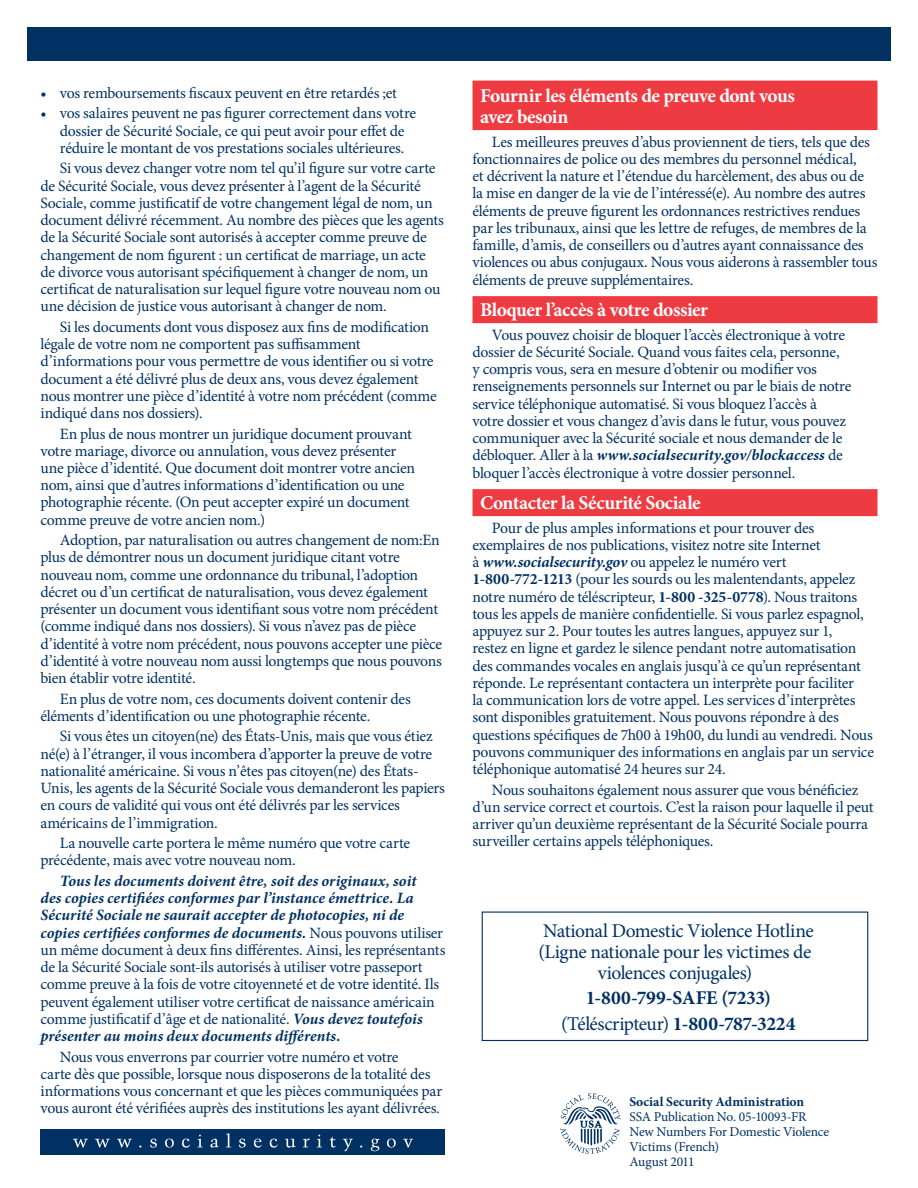
<style>
.page{position:relative;width:918px;height:1188px;background:#fff}
.page>*{position:absolute;margin:0;border:0;box-sizing:border-box;transform-origin:0 0}
.Paragraph{font:19.5px/21px "Minion Pro";letter-spacing:-.025em;color:#003163;text-align:center}
.H1-1{font:700 19.5px "Minion Pro";letter-spacing:-.025em;color:#fff}
.H1-2{font:700 19.5px/21px "Minion Pro";letter-spacing:-.03em;color:#fff}
.Paragraph-2{font:700 19.5px "Minion Pro";letter-spacing:-.01em;color:#003163}
.Paragraph-3{font:15.75px/17.2px "Minion Pro";letter-spacing:-.02em;color:#003163}
.Pub_Info{font:13.5px/15px "Minion Pro";letter-spacing:-.015em;color:#003163}
.Pub_Info-2{font:700 13.5px "Minion Pro";letter-spacing:.005em;color:#003163}
.s1{font-weight:700;font-style:italic}
.s2{font-weight:700}
</style>
<div class="page">
<div style="left:27px;top:27px;width:864px;height:34px;background:#003163"></div>
<div style="left:40px;top:1130px;width:406px;height:25px;background:#003163"></div>
<svg style="left:73px;top:1133px;width:340px;height:18px"></svg>
<svg style="left:560px;top:1093px;width:61px;height:61px"></svg>
<div style="left:472px;top:81px;width:406px;height:49px;background:#ee3a41"></div>
<div style="left:472px;top:296px;width:406px;height:27px;background:#ee3a41"></div>
<div style="left:472px;top:489px;width:406px;height:27px;background:#ee3a41"></div>
<div style="left:482px;top:912px;width:386px;height:129px;border:1px solid #003163"></div>
<p class="Paragraph-3" style="left:40px;top:84px;width:358px">• vos remboursements fiscaux peuvent en être retardés ;et</p>
<p class="Paragraph-3" style="left:40px;top:105px;width:377px;text-align:center">• vos salaires peuvent ne pas figurer correctement dans votre dossier de Sécurité Sociale, ce qui peut avoir pour effet de réduire le montant de vos prestations sociales ultérieures.</p>
<p class="Paragraph-3" style="left:40px;top:160px;width:405px;text-indent:19px">Si vous devez changer votre nom tel qu’il figure sur votre carte de Sécurité Sociale, vous devez présenter à l’agent de la Sécurité Sociale, comme justificatif de votre changement légal de nom, un document délivré récemment. Au nombre des pièces que les agents de la Sécurité Sociale sont autorisés à accepter comme preuve de changement de nom figurent : un certificat de marriage, un acte de divorce vous autorisant spécifiquement à changer de nom, un certificat de naturalisation sur lequel figure votre nouveau nom ou une décision de justice vous autorisant à changer de nom.</p>
<p class="Paragraph-3" style="left:40px;top:318px;width:398px;text-indent:19px">Si les documents dont vous disposez aux fins de modification légale de votre nom ne comportent pas suffisamment d’informations pour vous permettre de vous identifier ou si votre document a été délivré plus de deux ans, vous devez également nous montrer une pièce d’identité à votre nom précédent (comme indiqué dans nos dossiers).</p>
<p class="Paragraph-3" style="left:40px;top:425px;width:376px;text-indent:19px">En plus de nous montrer un juridique document prouvant votre mariage, divorce ou annulation, vous devez présenter une pièce d’identité. Que document doit montrer votre ancien nom, ainsi que d’autres informations d’identification ou une photographie récente. (On peut accepter expiré un document comme preuve de votre ancien nom.)</p>
<p class="Paragraph-3" style="left:40px;top:532px;width:403px;text-indent:19px">Adoption, par naturalisation ou autres changement de nom:En plus de démontrer nous un document juridique citant votre nouveau nom, comme une ordonnance du tribunal, l’adoption décret ou d’un certificat de naturalisation, vous devez également présenter un document vous identifiant sous votre nom précédent (comme indiqué dans nos dossiers). Si vous n’avez pas de pièce d’identité à votre nom précédent, nous pouvons accepter une pièce d’identité à votre nouveau nom aussi longtemps que nous pouvons bien établir votre identité.</p>
<p class="Paragraph-3" style="left:40px;top:690px;width:372px;text-indent:19px">En plus de votre nom, ces documents doivent contenir des éléments d’identification ou une photographie récente.</p>
<p class="Paragraph-3" style="left:40px;top:728px;width:406px;text-indent:19px">Si vous êtes un citoyen(ne) des États-Unis, mais que vous étiez né(e) à l’étranger, il vous incombera d’apporter la preuve de votre nationalité américaine. Si vous n’êtes pas citoyen(ne) des États-Unis, les agents de la Sécurité Sociale vous demanderont les papiers en cours de validité qui vous ont été délivrés par les services américains de l’immigration.</p>
<p class="Paragraph-3" style="left:40px;top:835px;width:371px;text-indent:19px">La nouvelle carte portera le même numéro que votre carte précédente, mais avec votre nouveau nom.</p>
<p class="Paragraph-3" style="left:40px;top:872px;width:406px;text-indent:19px"><span class="s1">Tous les documents doivent être, soit des originaux, soit<br>des copies certifiées conformes par l’instance émettrice. La Sécurité Sociale ne saurait accepter de photocopies, ni de copies certifiées conformes de documents.</span> Nous pouvons utiliser un même document à deux fins différentes. Ainsi, les représentants de la Sécurité Sociale sont-ils autorisés à utiliser votre passeport comme preuve à la fois de votre citoyenneté et de votre identité. Ils peuvent également utiliser votre certificat de naissance américain comme justificatif d’âge et de nationalité. <span class="s1">Vous devez toutefois présenter au moins deux documents différents.</span></p>
<p class="Paragraph-3" style="left:40px;top:1048px;width:403px;text-indent:19px">Nous vous enverrons par courrier votre numéro et votre<br>carte dès que possible, lorsque nous disposerons de la totalité des informations vous concernant et que les pièces communiquées par vous auront été vérifiées auprès des institutions les ayant délivrées.</p>
<h1 class="H1-2" style="left:480px;top:85px;width:316px">Fournir les éléments de preuve dont vous avez besoin</h1>
<p class="Paragraph-3" style="left:473px;top:133px;width:406px;text-indent:19px">Les meilleures preuves d’abus proviennent de tiers, tels que des fonctionnaires de police ou des membres du personnel médical,<br>et décrivent la nature et l’étendue du harcèlement, des abus ou de la mise en danger de la vie de l’intéressé(e). Au nombre des autres éléments de preuve figurent les ordonnances restrictives rendues par les tribunaux, ainsi que les lettre de refuges, de membres de la famille, d’amis, de conseillers ou d’autres ayant connaissance des violences ou abus conjugaux. Nous vous aiderons à rassembler tous éléments de preuve supplémentaires.</p>
<h1 class="H1-1" style="left:480px;top:296px;width:229px">Bloquer l’accès à votre dossier</h1>
<p class="Paragraph-3" style="left:473px;top:326px;width:380px;text-indent:19px">Vous pouvez choisir de bloquer l’accès électronique à votre dossier de Sécurité Sociale. Quand vous faites cela, personne,<br>y compris vous, sera en mesure d’obtenir ou modifier vos renseignements personnels sur Internet ou par le biais de notre service téléphonique automatisé. Si vous bloquez l’accès à votre dossier et vous changez d’avis dans le futur, vous pouvez communiquer avec la Sécurité sociale et nous demander de le débloquer. Aller à la <span class="s1">www.socialsecurity.gov/blockaccess</span> de bloquer l’accès électronique à votre dossier personnel.</p>
<h1 class="H1-1" style="left:480px;top:489px;width:222px">Contacter la Sécurité Sociale</h1>
<p class="Paragraph-3" style="left:473px;top:519px;width:403px;text-indent:19px">Pour de plus amples informations et pour trouver des exemplaires de nos publications, visitez notre site Internet<br>à <span class="s1">www.socialsecurity.gov</span> ou appelez le numéro vert <span class="s2">1-800-772-1213</span> (pour les sourds ou les malentendants, appelez notre numéro de téléscripteur, <span class="s2">1-800 -325-0778</span>). Nous traitons tous les appels de manière confidentielle. Si vous parlez espagnol, appuyez sur 2. Pour toutes les autres langues, appuyez sur 1,<br>restez en ligne et gardez le silence pendant notre automatisation des commandes vocales en anglais jusqu’à ce qu’un représentant réponde. Le représentant contactera un interprète pour faciliter<br>la communication lors de votre appel. Les services d’interprètes sont disponibles gratuitement. Nous pouvons répondre à des questions spécifiques de 7h00 à 19h00, du lundi au vendredi. Nous pouvons communiquer des informations en anglais par un service téléphonique automatisé 24 heures sur 24.</p>
<p class="Paragraph-3" style="left:473px;top:781px;width:403px;text-indent:19px">Nous souhaitons également nous assurer que vous bénéficiez d’un service correct et courtois. C’est la raison pour laquelle il peut arriver qu’un deuxième représentant de la Sécurité Sociale pourra surveiller certains appels téléphoniques.</p>
<p class="Paragraph" style="left:539px;top:920px;width:277px">National Domestic Violence Hotline (Ligne nationale pour les victimes de violences conjugales)</p>
<p class="Paragraph-2" style="left:586px;top:984px;width:187px">1-800-799-SAFE (7233)</p>
<p class="Paragraph" style="left:561px;top:1013px;width:236px">(Téléscripteur) <span class="s2">1-800-787-3224</span></p>
<p class="Pub_Info-2" style="left:629px;top:1092px;width:176px">Social Security Administration</p>
<p class="Pub_Info" style="left:629px;top:1110px;width:179px">SSA Publication No. 05-10093-FR</p>
<p class="Pub_Info" style="left:629px;top:1125px;width:201px">New Numbers For Domestic Violence<br>Victims (French)</p>
<p class="Pub_Info" style="left:629px;top:1155px;width:67px">August 2011</p>
</div>
